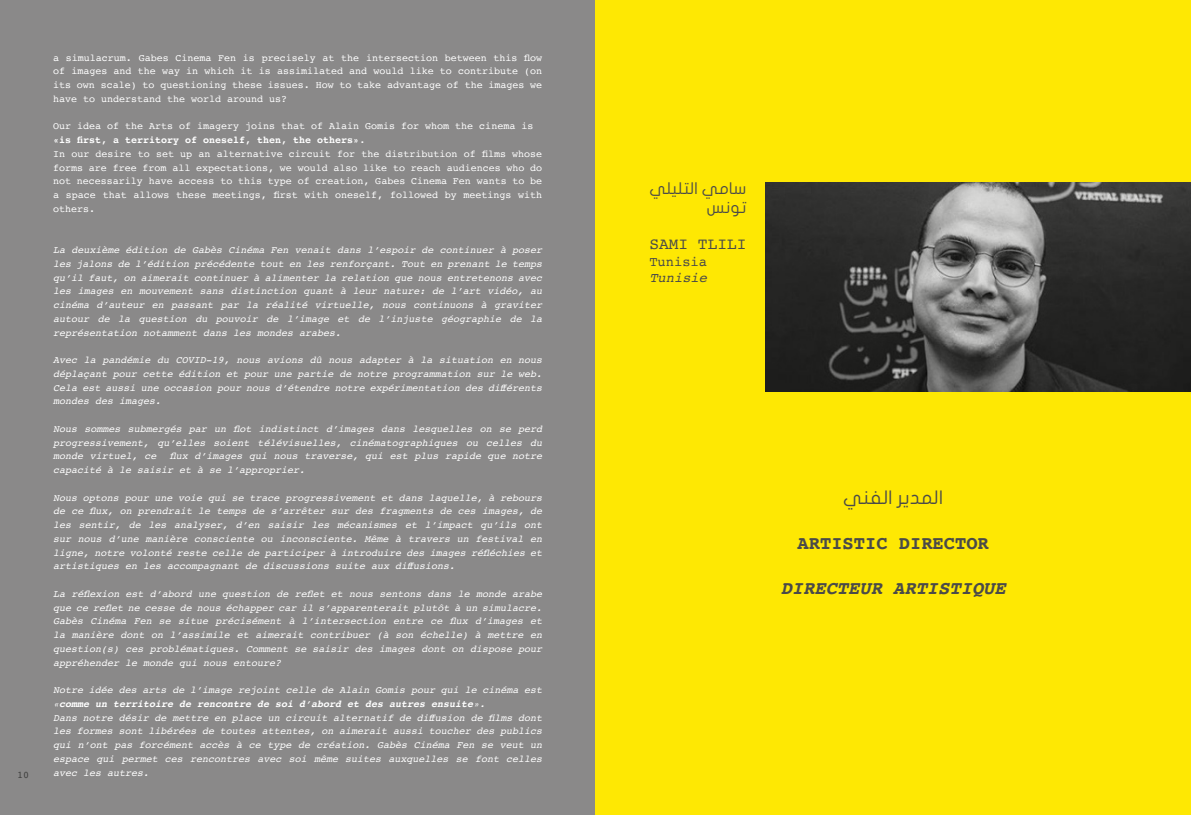
<style>
.page{position:relative;width:1191px;height:815px;background:#fff}
.page>*{position:absolute;margin:0;border:0;box-sizing:border-box;transform-origin:0 0}
.t1{font:italic 700 18.75px "Courier";color:#4a4a49}
.t2{font:700 18.75px "Courier";color:#4a4a49}
.t3{font:18.75px "JF Flat";color:#4a4a49}
.t4{font:16.25px/19.5px "JF Flat";color:#4a4a49;text-align:right}
.t5{font:16.25px "Courier";color:#4a4a49}
.t6{font:13.75px "Courier";color:#4a4a49}
.t7{font:italic 13.75px "Courier";color:#4a4a49}
.t8{font:italic 10px/13.8px "Courier";color:#fff;text-align:justify}
.t9{font:10px/13.8px "Courier";color:#fff;text-align:justify}
.t10{font:10px "Courier";color:#3c3c3b}
.s1{font-weight:700}
</style>
<div class="page">
<div style="left:0;top:0;width:595px;height:815px;background:#8a8989"></div>
<div style="left:595px;top:0;width:596px;height:815px;background:#fee803"></div>
<svg style="left:765px;top:182px;width:426px;height:210px;background:#444443"></svg>
<p class="t10" style="left:17px;top:767px;width:13px">10</p>
<p class="t9" style="left:53px;top:50px;width:490px">a simulacrum. Gabes Cinema Fen is precisely at the intersection between this flow of images and the way in which it is assimilated and would like to contribute (on its own scale) to questioning these issues. How to take advantage of the images we have to understand the world around us?</p>
<p class="t9" style="left:53px;top:119px;width:490px;text-align:left">Our idea of the Arts of imagery joins that of Alain Gomis for whom the cinema is <span class="s1">«is first, a territory of oneself, then, the others»</span>.<br>In our desire to set up an alternative circuit for the distribution of films whose forms are free from all expectations, we would also like to reach audiences who do not necessarily have access to this type of creation, Gabes Cinema Fen wants to be a space that allows these meetings, first with oneself, followed by meetings with others.</p>
<p class="t8" style="left:53px;top:243px;width:490px">La deuxième édition de Gabès Cinéma Fen venait dans l’espoir de continuer à poser les jalons de l’édition précédente tout en les renforçant. Tout en prenant le temps qu’il faut, on aimerait continuer à alimenter la relation que nous entretenons avec les images en mouvement sans distinction quant à leur nature: de l’art vidéo, au cinéma d’auteur en passant par la réalité virtuelle, nous continuons à graviter autour de la question du pouvoir de l’image et de l’injuste géographie de la représentation notamment dans les mondes arabes.</p>
<p class="t8" style="left:53px;top:353px;width:490px">Avec la pandémie du COVID-19, nous avions dû nous adapter à la situation en nous déplaçant pour cette édition et pour une partie de notre programmation sur le web.<br>Cela est aussi une occasion pour nous d’étendre notre expérimentation des différents mondes des images.</p>
<p class="t8" style="left:53px;top:422px;width:490px">Nous sommes submergés par un flot indistinct d’images dans lesquelles on se perd progressivement, qu’elles soient télévisuelles, cinématographiques ou celles du monde virtuel, ce</p>
<p class="t8" style="left:53px;top:449px;width:490px;text-indent:117px">flux d’images qui nous traverse, qui est plus rapide que notre capacité à le saisir et à se l’approprier.</p>
<p class="t8" style="left:53px;top:490px;width:490px">Nous optons pour une voie qui se trace progressivement et dans laquelle, à rebours de ce flux, on prendrait le temps de s’arrêter sur des fragments de ces images, de les sentir, de les analyser, d’en saisir les mécanismes et l’impact qu’ils ont sur nous d’une manière consciente ou inconsciente. Même à travers un festival en ligne, notre volonté reste celle de participer à introduire des images réfléchies et artistiques en les accompagnant de discussions suite aux diffusions.</p>
<p class="t8" style="left:53px;top:587px;width:490px">La réflexion est d’abord une question de reflet et nous sentons dans le monde arabe que ce reflet ne cesse de nous échapper car il s’apparenterait plutôt à un simulacre.<br>Gabès Cinéma Fen se situe précisément à l’intersection entre ce flux d’images et la manière dont on l’assimile et aimerait contribuer (à son échelle) à mettre en question(s) ces problématiques. Comment se saisir des images dont on dispose pour appréhender le monde qui nous entoure?</p>
<p class="t8" style="left:53px;top:683px;width:490px;text-align:left">Notre idée des arts de l’image rejoint celle de Alain Gomis pour qui le cinéma est «<span class="s1">comme un territoire de rencontre de soi d’abord et des autres ensuite</span>».<br>Dans notre désir de mettre en place un circuit alternatif de diffusion de films dont les formes sont libérées de toutes attentes, on aimerait aussi toucher des publics qui n’ont pas forcément accès à ce type de création. Gabès Cinéma Fen se veut un espace qui permet ces rencontres avec soi même suites auxquelles se font celles avec les autres.</p>
<h2 class="t4" style="left:649px;top:178px;width:99px">ي يا لتليل م سا س ون ت</h2>
<h2 class="t5" style="left:649px;top:232px;width:99px">SAMI TLILI</h2>
<h3 class="t6" style="left:649px;top:251px;width:59px">Tunisia</h3>
<h3 class="t7" style="left:649px;top:267px;width:59px">Tunisie</h3>
<h1 class="t3" style="left:843px;top:484px;width:101px">ي فن مدي را ل ا ل</h1>
<h1 class="t2" style="left:797px;top:528px;width:193px">ARTISTIC DIRECTOR</h1>
<h1 class="t1" style="left:780px;top:573px;width:227px">DIRECTEUR ARTISTIQUE</h1>
</div>
